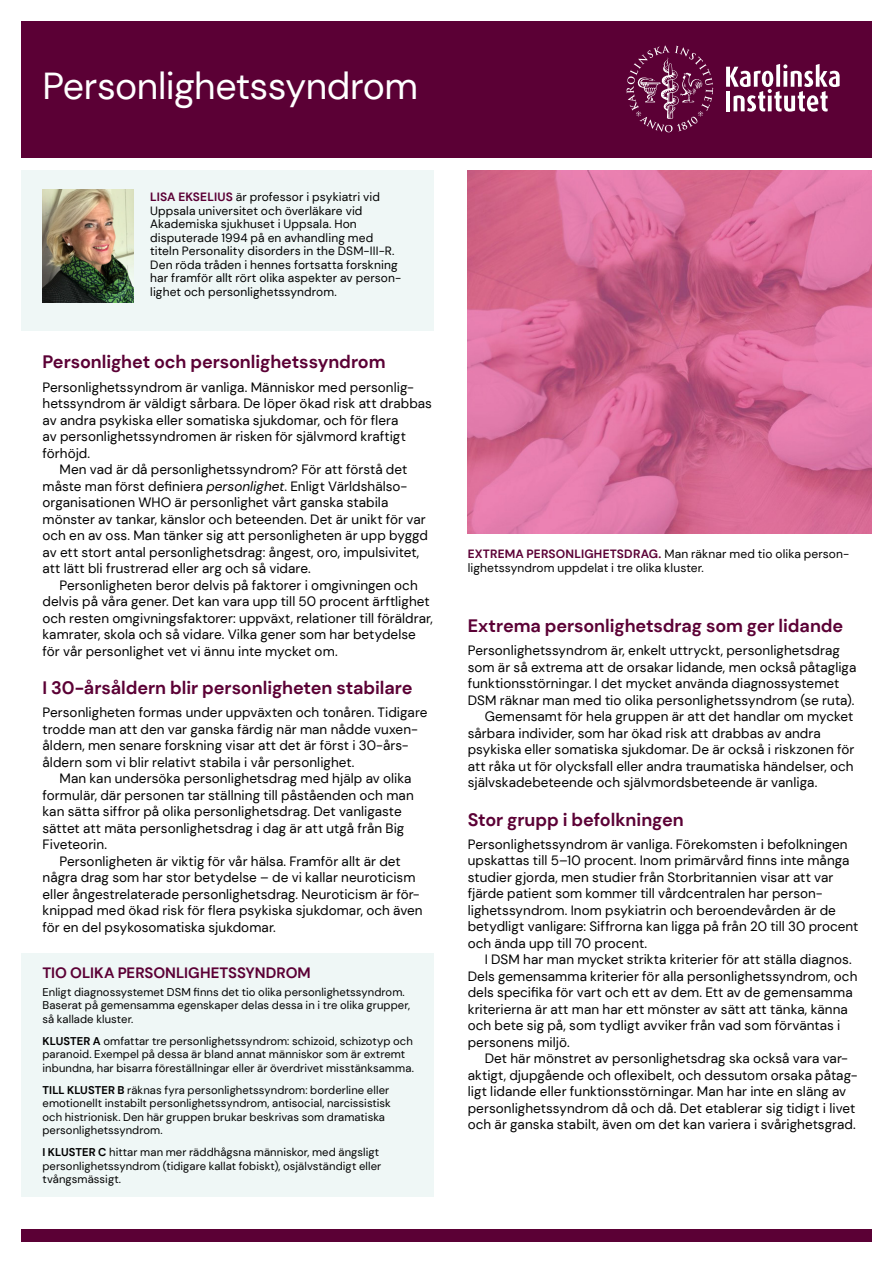
<style>
.page{position:relative;width:893px;height:1263px;background:#fff}
.page>*{position:absolute;margin:0;border:0;box-sizing:border-box;transform-origin:0 0}
.rubrik_1{font:37.5px "DM Sans";letter-spacing:-.015em;color:#fff}
.Underrubbe{font:700 18px "DM Sans";letter-spacing:-.005em;color:#5b0035}
.Faktaruta{font:700 15px "DM Sans";color:#5b0035}
.bröd_med_indrag{font:13.5px/16.5px "DM Sans";letter-spacing:.005em;color:#000}
.bröd_utan_indrag{font:13.5px/16.5px "DM Sans";letter-spacing:.005em;color:#000}
.Presentation{font:12px/13.5px "DM Sans";letter-spacing:.01em;color:#000}
.Faktaruta-2{font:12px/13.5px "DM Sans";letter-spacing:.01em;color:#000}
.Faktaruta-3{font:11.25px/13.5px "DM Sans";letter-spacing:.005em;color:#000}
.s1{font-weight:700;color:#5b0035}
.s2{font-style:italic}
.s3{font-weight:700}
</style>
<div class="page">
<div style="left:21px;top:21px;width:851px;height:136px;background:#5b0035"></div>
<svg style="left:726px;top:64px;width:114px;height:48px"></svg>
<svg style="left:627px;top:45px;width:86px;height:87px"></svg>
<div style="left:21px;top:1229px;width:851px;height:13px;background:#5b0035"></div>
<div style="left:21px;top:954px;width:413px;height:243px;background:#eff7f6"></div>
<div style="left:21px;top:170px;width:413px;height:160px;background:#eff7f6"></div>
<img style="left:43px;top:189px;width:90px;height:114px">
<img style="left:468px;top:170px;width:403px;height:363px">
<h1 class="rubrik_1" style="left:43px;top:63px;width:377px">Personlighetssyndrom</h1>
<p class="Presentation" style="left:150px;top:190px;width:252px"><span class="s1">LISA EKSELIUS</span> är professor i psykiatri vid Uppsala universitet och överläkare vid Akademiska sjukhuset i Uppsala. Hon disputerade 1994 på en avhandling med titeln Personality disorders in the DSM-III-R.<br>Den röda tråden i hennes fortsatta forskning har framför allt rört olika aspekter av person&shy;lighet och personlighetssyndrom.</p>
<h2 class="Underrubbe" style="left:43px;top:351px;width:345px">Personlighet och personlighetssyndrom</h2>
<p class="bröd_utan_indrag" style="left:43px;top:379px;width:391px">Personlighetssyndrom är vanliga. Människor med personlig&shy;hetssyndrom är väldigt sårbara. De löper ökad risk att drabbas av andra psykiska eller somatiska sjukdomar, och för flera<br>av personlighetssyndromen är risken för självmord kraftigt förhöjd.</p>
<p class="bröd_med_indrag" style="left:43px;top:461px;width:387px;text-indent:17px">Men vad är då personlighetssyndrom? För att förstå det måste man först definiera <span class="s2">personlighet</span>. Enligt Världshälso&shy;organisationen WHO är personlighet vårt ganska stabila mönster av tankar, känslor och beteenden. Det är unikt för var och en av oss. Man tänker sig att personligheten är upp byggd av ett stort antal personlighetsdrag: ångest, oro, impulsivitet, att lätt bli frustrerad eller arg och så vidare.</p>
<p class="bröd_med_indrag" style="left:43px;top:577px;width:392px;text-indent:17px">Personligheten beror delvis på faktorer i omgivningen och delvis på våra gener. Det kan vara upp till 50 procent ärftlighet och resten omgivningsfaktorer: uppväxt, relationer till föräldrar, kamrater, skola och så vidare. Vilka gener som har betydelse för vår personlighet vet vi ännu inte mycket om.</p>
<h2 class="Underrubbe" style="left:43px;top:676px;width:372px">I 30-årsåldern blir personligheten stabilare</h2>
<p class="bröd_utan_indrag" style="left:43px;top:704px;width:386px">Personligheten formas under uppväxten och tonåren. Tidigare trodde man att den var ganska färdig när man nådde vuxen&shy;åldern, men senare forskning visar att det är först i 30-års&shy;åldern som vi blir relativt stabila i vår personlighet.</p>
<p class="bröd_med_indrag" style="left:43px;top:770px;width:373px;text-indent:17px">Man kan undersöka personlighetsdrag med hjälp av olika formulär, där personen tar ställning till påståenden och man kan sätta siffror på olika personlighetsdrag. Det vanligaste sättet att mäta personlighetsdrag i dag är att utgå från Big Fiveteorin.</p>
<p class="bröd_med_indrag" style="left:43px;top:853px;width:382px;text-indent:17px">Personligheten är viktig för vår hälsa. Framför allt är det några drag som har stor betydelse – de vi kallar neuroticism eller ångestrelaterade personlighetsdrag. Neuroticism är för&shy;knippad med ökad risk för flera psykiska sjukdomar, och även för en del psykosomatiska sjukdomar.</p>
<p class="Faktaruta" style="left:43px;top:963px;width:270px">TIO OLIKA PERSONLIGHETSSYNDROM</p>
<p class="Faktaruta-3" style="left:43px;top:985px;width:369px">Enligt diagnossystemet DSM finns det tio olika personlighetssyndrom.<br>Baserat på gemensamma egenskaper delas dessa in i tre olika grupper, så kallade kluster.</p>
<p class="Faktaruta-3" style="left:43px;top:1034px;width:373px"><span class="s3">KLUSTER A</span> omfattar tre personlighetssyndrom: schizoid, schizotyp och paranoid. Exempel på dessa är bland annat människor som är extremt inbundna, har bisarra föreställningar eller är överdrivet misstänksamma.</p>
<p class="Faktaruta-3" style="left:43px;top:1083px;width:350px"><span class="s3">TILL KLUSTER B</span> räknas fyra personlighetssyndrom: borderline eller emotionellt instabilt personlighetssyndrom, antisocial, narcissistisk och histrionisk. Den här gruppen brukar beskrivas som dramatiska personlighetssyndrom.</p>
<p class="Faktaruta-3" style="left:43px;top:1146px;width:340px"><span class="s3">I KLUSTER C</span> hittar man mer räddhågsna människor, med ängsligt personlighetssyndrom (tidigare kallat fobiskt), osjälvständigt eller tvångsmässigt.</p>
<p class="Faktaruta-2" style="left:468px;top:547px;width:383px"><span class="s1">EXTREMA PERSONLIGHETSDRAG.</span> Man räknar med tio olika person&shy;lighetssyndrom uppdelat i tre olika kluster.</p>
<h2 class="Underrubbe" style="left:468px;top:614px;width:377px">Extrema personlighetsdrag som ger lidande</h2>
<p class="bröd_utan_indrag" style="left:468px;top:642px;width:390px">Personlighetssyndrom är, enkelt uttryckt, personlighetsdrag som är så extrema att de orsakar lidande, men också påtagliga funktionsstörningar. I det mycket använda diagnossystemet DSM räknar man med tio olika personlighetssyndrom (se ruta).</p>
<p class="bröd_med_indrag" style="left:468px;top:708px;width:388px;text-indent:17px">Gemensamt för hela gruppen är att det handlar om mycket sårbara individer, som har ökad risk att drabbas av andra psykiska eller somatiska sjukdomar. De är också i riskzonen för att råka ut för olycksfall eller andra traumatiska händelser, och självskadebeteende och självmordsbeteende är vanliga.</p>
<h2 class="Underrubbe" style="left:468px;top:808px;width:217px">Stor grupp i befolkningen</h2>
<p class="bröd_utan_indrag" style="left:468px;top:836px;width:392px">Personlighetssyndrom är vanliga. Förekomsten i befolkningen upskattas till 5–10 procent. Inom primärvård finns inte många studier gjorda, men studier från Storbritannien visar att var fjärde patient som kommer till vårdcentralen har person&shy;lighetssyndrom. Inom psykiatrin och beroendevården är de betydligt vanligare: Siffrorna kan ligga på från 20 till 30 procent och ända upp till 70 procent.</p>
<p class="bröd_med_indrag" style="left:468px;top:951px;width:391px;text-indent:17px">I DSM har man mycket strikta kriterier för att ställa diagnos.<br>Dels gemensamma kriterier för alla personlighetssyndrom, och dels specifika för vart och ett av dem. Ett av de gemensamma kriterierna är att man har ett mönster av sätt att tänka, känna och bete sig på, som tydligt avviker från vad som förväntas i personens miljö.</p>
<p class="bröd_med_indrag" style="left:468px;top:1050px;width:391px;text-indent:17px">Det här mönstret av personlighetsdrag ska också vara var&shy;aktigt, djupgående och oflexibelt, och dessutom orsaka påtag&shy;ligt lidande eller funktionsstörningar. Man har inte en släng av personlighetssyndrom då och då. Det etablerar sig tidigt i livet och är ganska stabilt, även om det kan variera i svårighetsgrad.</p>
</div>
